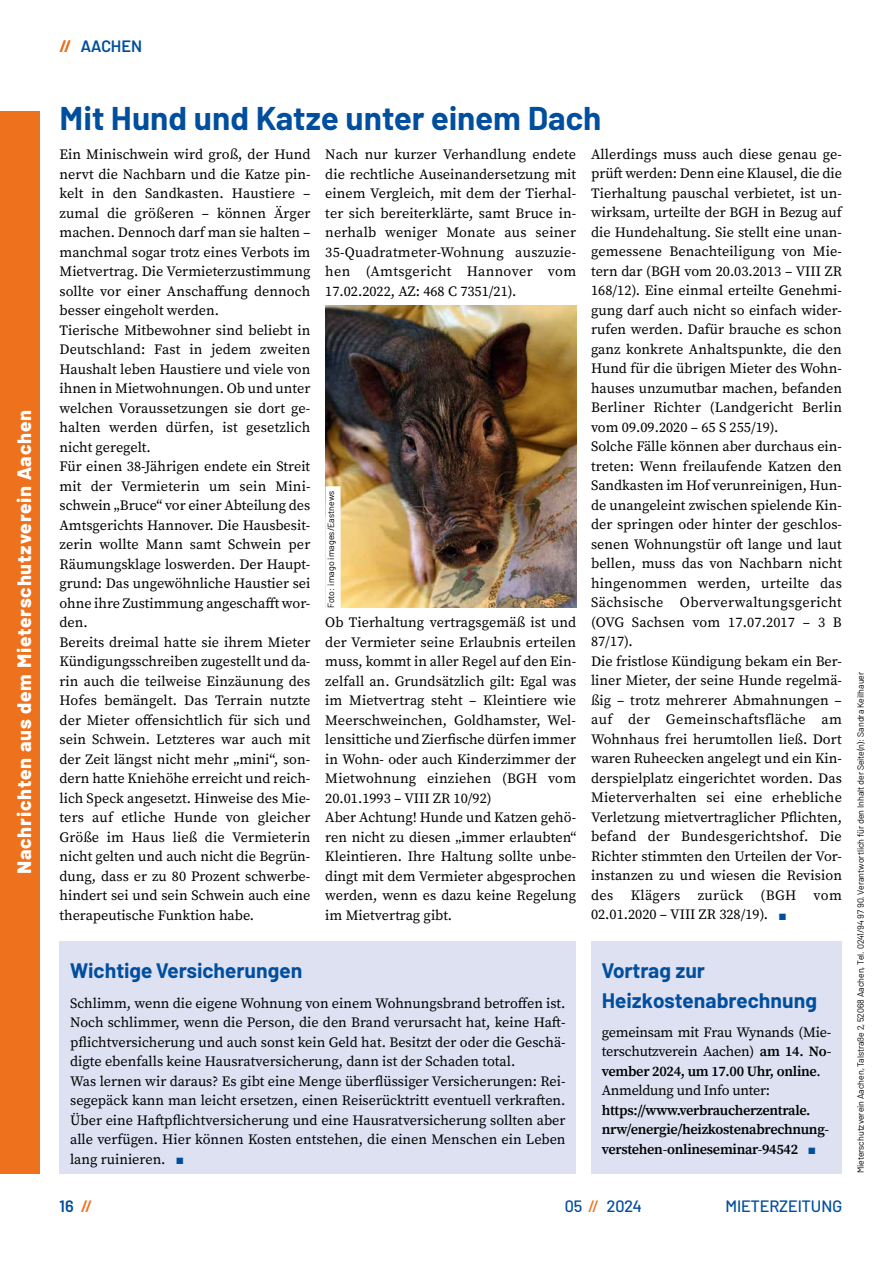
<style>
.page{position:relative;width:893px;height:1263px;background:#fff}
.page>*{position:absolute;margin:0;border:0;box-sizing:border-box;transform-origin:0 0}
.t1{font:700 33px "Barlow";color:#004e9e}
.t2{font:700 21px/29.2px "Barlow";color:#004e9e}
.t3{font:800 19.5px "Barlow";letter-spacing:.04em;color:#fff}
.t4{font:500 16.5px "Barlow";color:#004e9e}
.t5{font:600 16.5px "Barlow";color:#004e9e}
.t6{font:14.25px/19.5px "Source Serif Pro";color:#000}
.t7{font:14.25px/19.5px "Source Serif Pro";letter-spacing:-.02em;color:#000}
.t8{font:600 14.25px/19.5px "Source Serif Pro";letter-spacing:-.02em;color:#000}
.t9{font:9px "Barlow";color:#000}
.s1{color:#ee711d}
.s2{font-weight:300;font-size:10.5px;color:#004e9e}
.s3{font-weight:600}
</style>
<div class="page">
<div style="left:0;top:111px;width:40px;height:1062px;background:#ee711d"></div>
<img style="left:326px;top:306px;width:251px;height:302px">
<div style="left:326px;top:486px;width:15px;height:124px;background:#fff"></div>
<div style="left:60px;top:941px;width:516px;height:232px;background:#dde1f2"></div>
<div style="left:591px;top:941px;width:251px;height:232px;background:#dde1f2"></div>
<h3 class="t3" style="left:10px;top:874px;width:466px;rotate:-90deg">Nachrichten aus dem Mieterschutzverein Aachen</h3>
<p class="t5" style="left:60px;top:34px;width:84px"><span class="s1">//</span> AACHEN</p>
<h1 class="t1" style="left:60px;top:94px;width:543px">Mit Hund und Katze unter einem Dach</h1>
<p class="t6" style="left:60px;top:145px;width:252px">Ein Minischwein wird groß, der Hund nervt die Nachbarn und die Katze pin&shy;kelt in den Sandkasten. Haustiere – zumal die größeren – können Ärger machen. Dennoch darf man sie halten – manchmal sogar trotz eines Verbots im Mietvertrag. Die Vermieterzustimmung sollte vor einer Anschaffung dennoch besser eingeholt werden.<br>Tierische Mitbewohner sind beliebt in Deutschland: Fast in jedem zweiten Haushalt leben Haustiere und viele von ihnen in Mietwohnungen. Ob und unter welchen Voraussetzungen sie dort ge&shy;halten werden dürfen, ist gesetzlich nicht geregelt.<br>Für einen 38-Jährigen endete ein Streit mit der Vermieterin um sein Mini&shy;schwein „Bruce“ vor einer Abteilung des Amtsgerichts Hannover. Die Hausbesit&shy;zerin wollte Mann samt Schwein per Räumungsklage loswerden. Der Haupt&shy;grund: Das ungewöhnliche Haustier sei ohne ihre Zustimmung angeschafft wor&shy;den.<br>Bereits dreimal hatte sie ihrem Mieter Kündigungsschreiben zugestellt und da&shy;rin auch die teilweise Einzäunung des Hofes bemängelt. Das Terrain nutzte der Mieter offensichtlich für sich und sein Schwein. Letzteres war auch mit der Zeit längst nicht mehr „mini“, son&shy;dern hatte Kniehöhe erreicht und reich&shy;lich Speck angesetzt. Hinweise des Mie&shy;ters auf etliche Hunde von gleicher Größe im Haus ließ die Vermieterin nicht gelten und auch nicht die Begrün&shy;dung, dass er zu 80 Prozent schwerbe&shy;hindert sei und sein Schwein auch eine therapeutische Funktion habe.</p>
<p class="t6" style="left:325px;top:145px;width:252px;text-align:justify">Nach nur kurzer Verhandlung endete die rechtliche Auseinandersetzung mit einem Vergleich, mit dem der Tierhal&shy;ter sich bereiterklärte, samt Bruce in&shy;nerhalb weniger Monate aus seiner 35-Quadratmeter-Wohnung auszuzie&shy;hen (Amtsgericht Hannover vom 17.02.2022, AZ: 468 C 7351/21).</p>
<p class="t6" style="left:591px;top:144px;width:252px">Allerdings muss auch diese genau ge&shy;prüft werden: Denn eine Klausel, die die Tierhaltung pauschal verbietet, ist un&shy;wirksam, urteilte der BGH in Bezug auf die Hundehaltung. Sie stellt eine unan&shy;gemessene Benachteiligung von Mie&shy;tern dar (BGH vom 20.03.2013 – VIII ZR 168/12). Eine einmal erteilte Genehmi&shy;gung darf auch nicht so einfach wider&shy;rufen werden. Dafür brauche es schon ganz konkrete Anhaltspunkte, die den Hund für die übrigen Mieter des Wohn&shy;hauses unzumutbar machen, befanden Berliner Richter (Landgericht Berlin vom 09.09.2020 – 65 S 255/19).<br>Solche Fälle können aber durchaus ein&shy;treten: Wenn freilaufende Katzen den Sandkasten im Hof verunreinigen, Hun&shy;de unangeleint zwischen spielende Kin&shy;der springen oder hinter der geschlos&shy;senen Wohnungstür oft lange und laut bellen, muss das von Nachbarn nicht hingenommen werden, urteilte das Sächsische Oberverwaltungsgericht (OVG Sachsen vom 17.07.2017 – 3 B 87/17).<br>Die fristlose Kündigung bekam ein Ber&shy;liner Mieter, der seine Hunde regelmä&shy;ßig – trotz mehrerer Abmahnungen – auf der Gemeinschaftsfläche am Wohnhaus frei herumtollen ließ. Dort waren Ruheecken angelegt und ein Kin&shy;derspielplatz eingerichtet worden. Das Mieterverhalten sei eine erhebliche Verletzung mietvertraglicher Pflichten, befand der Bundesgerichtshof. Die Richter stimmten den Urteilen der Vor&shy;instanzen zu und wiesen die Revision des Klägers zurück (BGH vom 02.01.2020 – VIII ZR 328/19). <span class="s2">■</span></p>
<p class="t9" style="left:324px;top:608px;width:119px;rotate:-90deg">Foto: imago images/Eastnews</p>
<p class="t6" style="left:325px;top:613px;width:253px">Ob Tierhaltung vertragsgemäß ist und der Vermieter seine Erlaubnis erteilen muss, kommt in aller Regel auf den Ein&shy;zelfall an. Grundsätzlich gilt: Egal was im Mietvertrag steht – Kleintiere wie Meerschweinchen, Goldhamster, Wel&shy;lensittiche und Zierfische dürfen immer in Wohn- oder auch Kinderzimmer der Mietwohnung einziehen (BGH vom 20.01.1993 – VIII ZR 10/92)<br>Aber Achtung! Hunde und Katzen gehö&shy;ren nicht zu diesen „immer erlaubten“ Kleintieren. Ihre Haltung sollte unbe&shy;dingt mit dem Vermieter abgesprochen werden, wenn es dazu keine Regelung im Mietvertrag gibt.</p>
<h2 class="t2" style="left:70px;top:954px;width:234px">Wichtige Versicherungen</h2>
<p class="t6" style="left:70px;top:993px;width:497px">Schlimm, wenn die eigene Wohnung von einem Wohnungsbrand betroffen ist.<br>Noch schlimmer, wenn die Person, die den Brand verursacht hat, keine Haft&shy;pflichtversicherung und auch sonst kein Geld hat. Besitzt der oder die Geschä&shy;digte ebenfalls keine Hausratversicherung, dann ist der Schaden total.<br>Was lernen wir daraus? Es gibt eine Menge überflüssiger Versicherungen: Rei&shy;segepäck kann man leicht ersetzen, einen Reiserücktritt eventuell verkraften.<br>Über eine Haftpflichtversicherung und eine Hausratversicherung sollten aber alle verfügen. Hier können Kosten entstehen, die einen Menschen ein Leben lang ruinieren. <span class="s2">■</span></p>
<h2 class="t2" style="left:602px;top:954px;width:217px">Vortrag zur<br>Heizkostenabrechnung</h2>
<p class="t7" style="left:602px;top:1022px;width:231px">gemeinsam mit Frau Wynands (Mie&shy;terschutzverein Aachen) <span class="s3">am 14. No&shy;vember 2024, um 17.00 Uhr, online</span>.<br>Anmeldung und Info unter:</p>
<p class="t8" style="left:602px;top:1101px;width:229px">https://www.verbraucherzentrale. nrw/energie/heizkostenabrechnung&shy;verstehen-onlineseminar-94542 <span class="s2">■</span></p>
<p class="t5" style="left:60px;top:1193px;width:34px">16 <span class="s1">//</span></p>
<p class="t4" style="left:565px;top:1194px;width:78px">05 <span class="s1">//</span> 2024</p>
<p class="t4" style="left:725px;top:1194px;width:118px">MIETERZEITUNG</p>
<p class="t9" style="left:854px;top:1173px;width:503px;rotate:-90deg">Mieterschutzverein Aachen, Talstraße 2, 52068 Aachen, Tel. 0241/94 97 90. Verantwortlich für den Inhalt der Seite(n): Sandra Keilhauer</p>
</div>
